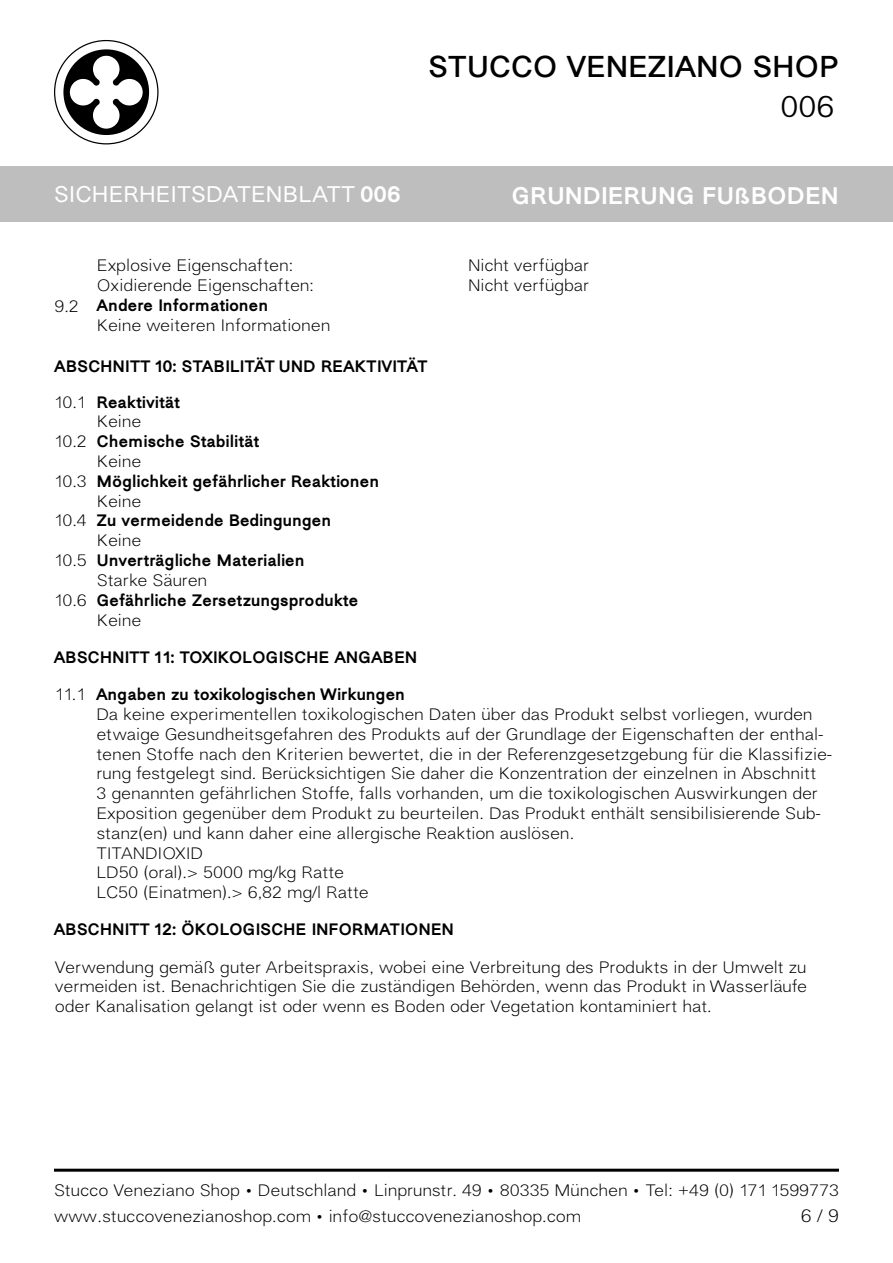
<style>
.page{position:relative;width:893px;height:1263px;background:#fff}
.page>*{position:absolute;margin:0;border:0;box-sizing:border-box;transform-origin:0 0}
.t1{font:700 30px "Atto";color:#000}
.t2{font:30px "Atto";color:#000}
.t3{font:800 24px "Atto";color:#fff}
.t4{font:500 22.5px "Atto";color:#fff}
.t5{font:300 18px "Atto";color:#000}
.t6{font:300 16.5px/19.8px "Atto";color:#000}
.t7{font:800 16.5px "Atto";color:#000}
.s1{font-weight:800}
</style>
<div class="page">
<div style="left:0;top:166px;width:893px;height:56px;background:#bfbebe"></div>
<svg style="left:54px;top:40px;width:105px;height:104px"></svg>
<hr style="left:54px;top:1169px;width:785px;height:3px;background:#000">
<h1 class="t1" style="left:428px;top:48px;width:412px">STUCCO VENEZIANO SHOP</h1>
<h1 class="t2" style="left:780px;top:88px;width:56px">006</h1>
<h3 class="t4" style="left:54px;top:181px;width:348px">SICHERHEITSDATENBLATT <span class="s1">006</span></h3>
<h2 class="t3" style="left:512px;top:179px;width:329px">GRUNDIERUNG FUßBODEN</h2>
<p class="t6" style="left:55px;top:297px;width:26px">9.2</p>
<p class="t6" style="left:97px;top:256px;width:198px">Explosive Eigenschaften:</p>
<p class="t6" style="left:97px;top:275px;width:218px">Oxidierende Eigenschaften:</p>
<p class="t7" style="left:97px;top:294px;width:173px">Andere Informationen</p>
<p class="t6" style="left:97px;top:315px;width:235px">Keine weiteren Informationen</p>
<p class="t7" style="left:55px;top:354px;width:375px">ABSCHNITT 10: STABILITÄT UND REAKTIVITÄT</p>
<p class="t6" style="left:54px;top:392px;width:33px">10.1</p>
<p class="t6" style="left:54px;top:432px;width:34px">10.2</p>
<p class="t6" style="left:54px;top:471px;width:34px">10.3</p>
<p class="t6" style="left:54px;top:511px;width:34px">10.4</p>
<p class="t6" style="left:54px;top:551px;width:34px">10.5</p>
<p class="t6" style="left:54px;top:590px;width:34px">10.6</p>
<p class="t7" style="left:97px;top:390px;width:85px">Reaktivität</p>
<p class="t6" style="left:97px;top:412px;width:46px">Keine</p>
<p class="t7" style="left:97px;top:430px;width:164px">Chemische Stabilität</p>
<p class="t6" style="left:97px;top:452px;width:46px">Keine</p>
<p class="t7" style="left:97px;top:470px;width:284px">Möglichkeit gefährlicher Reaktionen</p>
<p class="t6" style="left:97px;top:491px;width:46px">Keine</p>
<p class="t7" style="left:97px;top:509px;width:236px">Zu vermeidende Bedingungen</p>
<p class="t6" style="left:97px;top:531px;width:46px">Keine</p>
<p class="t7" style="left:97px;top:549px;width:209px">Unverträgliche Materialien</p>
<p class="t6" style="left:97px;top:570px;width:112px">Starke Säuren</p>
<p class="t7" style="left:97px;top:588px;width:263px">Gefährliche Zersetzungsprodukte</p>
<p class="t6" style="left:97px;top:610px;width:46px">Keine</p>
<p class="t7" style="left:54px;top:645px;width:365px">ABSCHNITT 11: TOXIKOLOGISCHE ANGABEN</p>
<p class="t6" style="left:468px;top:256px;width:122px">Nicht verfügbar</p>
<p class="t6" style="left:468px;top:275px;width:122px">Nicht verfügbar</p>
<p class="t6" style="left:55px;top:685px;width:31px">11.1</p>
<p class="t7" style="left:96px;top:683px;width:310px">Angaben zu toxikologischen Wirkungen</p>
<p class="t6" style="left:96px;top:704px;width:737px">Da keine experimentellen toxikologischen Daten über das Produkt selbst vorliegen, wurden etwaige Gesundheitsgefahren des Produkts auf der Grundlage der Eigenschaften der enthal&shy;tenen Stoffe nach den Kriterien bewertet, die in der Referenzgesetzgebung für die Klassifizie&shy;rung festgelegt sind. Berücksichtigen Sie daher die Konzentration der einzelnen in Abschnitt<br>3 genannten gefährlichen Stoffe, falls vorhanden, um die toxikologischen Auswirkungen der Exposition gegenüber dem Produkt zu beurteilen. Das Produkt enthält sensibilisierende Sub&shy;stanz(en) und kann daher eine allergische Reaktion auslösen.</p>
<p class="t6" style="left:96px;top:843px;width:108px">TITANDIOXID</p>
<p class="t6" style="left:96px;top:863px;width:249px">LD50 (oral).&gt; 5000 mg/kg Ratte</p>
<p class="t6" style="left:96px;top:883px;width:274px">LC50 (Einatmen).&gt; 6,82 mg/l Ratte</p>
<p class="t7" style="left:54px;top:918px;width:402px">ABSCHNITT 12: ÖKOLOGISCHE INFORMATIONEN</p>
<p class="t6" style="left:55px;top:957px;width:753px;text-align:justify">Verwendung gemäß guter Arbeitspraxis, wobei eine Verbreitung des Produkts in der Umwelt zu vermeiden ist. Benachrichtigen Sie die zuständigen Behörden, wenn das Produkt in Wasserläufe oder Kanalisation gelangt ist oder wenn es Boden oder Vegetation kontaminiert hat.</p>
<p class="t6" style="left:54px;top:1181px;width:786px">Stucco Veneziano Shop • Deutschland • Linprunstr. 49 • 80335 München • Tel: +49 (0) 171 1599773</p>
<p class="t6" style="left:54px;top:1207px;width:528px">www.stuccovenezianoshop.com • info@stuccovenezianoshop.com</p>
<p class="t5" style="left:801px;top:1204px;width:40px">6 / 9</p>
</div>
